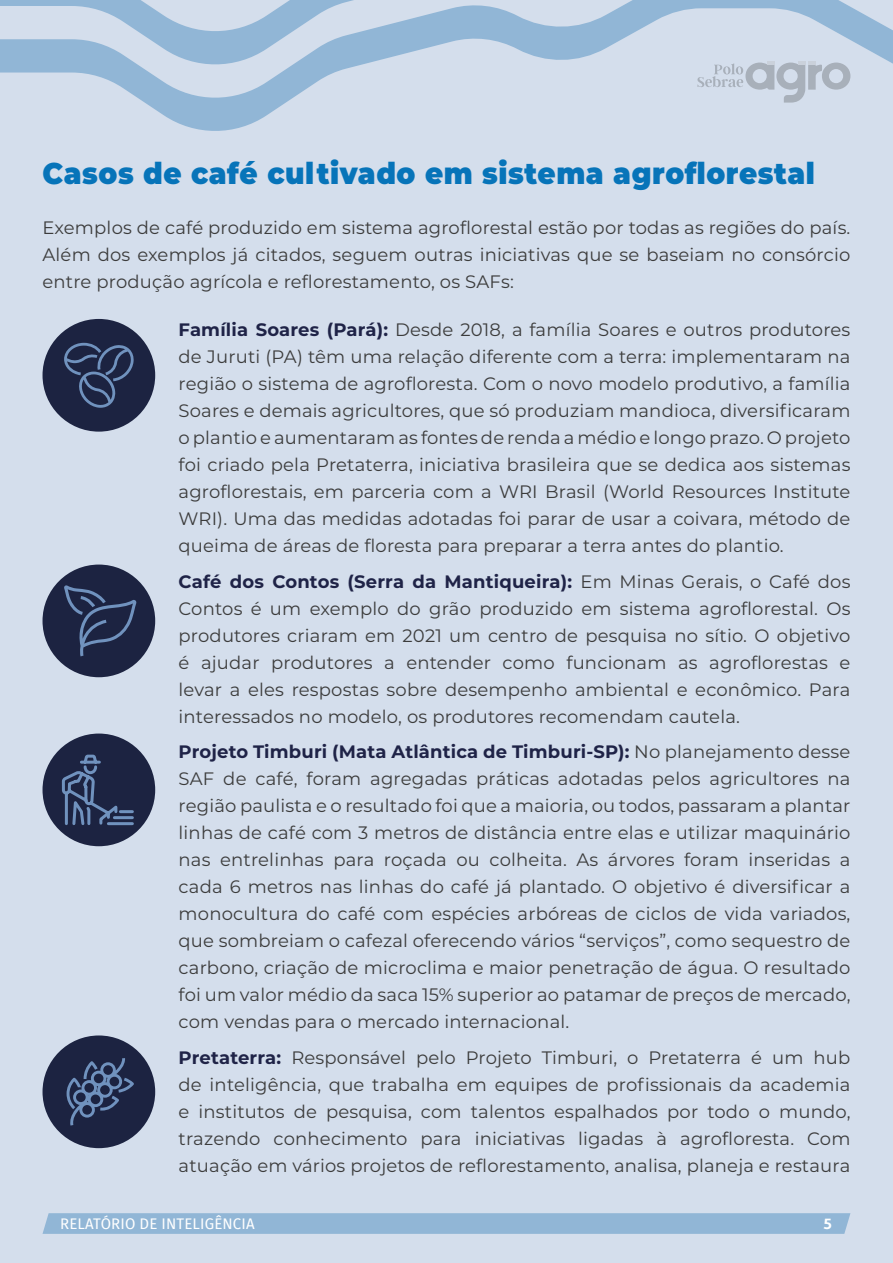
<style>
.page{position:relative;width:893px;height:1263px;background:#d4deec}
.page>*{position:absolute;margin:0;border:0;box-sizing:border-box;transform-origin:0 0}
.t1{font:900 30px "Montserrat";letter-spacing:.02em;color:#0774b9;scale:.93 1}
.t2{font:18px/27px "Montserrat";letter-spacing:.01em;color:#3c3c3c;text-align:justify}
.t3{font:15px "Fira Sans";letter-spacing:.01em;color:#fff}
.t4{font:700 15px "Campuni";color:#fff}
.s1{font-weight:700;color:#1f2347}
</style>
<div class="page">
<div style="left:43px;top:319px;width:112px;height:113px;background:#1c2341;border-radius:50%"></div>
<div style="left:43px;top:564px;width:112px;height:113px;background:#1c2341;border-radius:50%"></div>
<div style="left:43px;top:733px;width:112px;height:113px;background:#1c2341;border-radius:50%"></div>
<div style="left:43px;top:1035px;width:112px;height:113px;background:#1c2341;border-radius:50%"></div>
<svg style="left:0;top:70px;width:851px;height:61px"></svg>
<svg style="left:0;top:0;width:893px;height:70px"></svg>
<div style="left:43px;top:1213px;width:807px;height:21px;background:#91b6d6"></div>
<svg style="left:64px;top:343px;width:70px;height:65px"></svg>
<svg style="left:64px;top:585px;width:72px;height:71px"></svg>
<svg style="left:67px;top:1058px;width:67px;height:67px"></svg>
<svg style="left:61px;top:754px;width:73px;height:72px"></svg>
<h1 class="t1" style="left:43px;top:151px;width:832px">Casos de café cultivado em sistema agroflorestal</h1>
<p class="t2" style="left:43px;top:214px;width:809px">Exemplos de café produzido em sistema agroflorestal estão por todas as regiões do país.<br>Além dos exemplos já citados, seguem outras iniciativas que se baseiam no consórcio entre produção agrícola e reflorestamento, os SAFs:</p>
<p class="t2" style="left:179px;top:316px;width:673px"><span class="s1">Família Soares (Pará):</span> Desde 2018, a família Soares e outros produtores de Juruti (PA) têm uma relação diferente com a terra: implementaram na região o sistema de agrofloresta. Com o novo modelo produtivo, a família Soares e demais agricultores, que só produziam mandioca, diversificaram o plantio e aumentaram as fontes de renda a médio e longo prazo. O projeto foi criado pela Pretaterra, iniciativa brasileira que se dedica aos sistemas agroflorestais, em parceria com a WRI Brasil (World Resources Institute WRI). Uma das medidas adotadas foi parar de usar a coivara, método de queima de áreas de floresta para preparar a terra antes do plantio.</p>
<p class="t2" style="left:179px;top:567px;width:673px"><span class="s1">Café dos Contos (Serra da Mantiqueira):</span> Em Minas Gerais, o Café dos Contos é um exemplo do grão produzido em sistema agroflorestal. Os produtores criaram em 2021 um centro de pesquisa no sítio. O objetivo é ajudar produtores a entender como funcionam as agroflorestas e levar a eles respostas sobre desempenho ambiental e econômico. Para interessados no modelo, os produtores recomendam cautela.</p>
<p class="t2" style="left:179px;top:738px;width:673px"><span class="s1">Projeto Timburi (Mata Atlântica de Timburi-SP):</span> No planejamento desse SAF de café, foram agregadas práticas adotadas pelos agricultores na região paulista e o resultado foi que a maioria, ou todos, passaram a plantar linhas de café com 3 metros de distância entre elas e utilizar maquinário nas entrelinhas para roçada ou colheita. As árvores foram inseridas a cada 6 metros nas linhas do café já plantado. O objetivo é diversificar a monocultura do café com espécies arbóreas de ciclos de vida variados, que sombreiam o cafezal oferecendo vários “serviços”, como sequestro de carbono, criação de microclima e maior penetração de água. O resultado foi um valor médio da saca 15% superior ao patamar de preços de mercado, com vendas para o mercado internacional.</p>
<p class="t2" style="left:179px;top:1043px;width:673px"><span class="s1">Pretaterra:</span> Responsável pelo Projeto Timburi, o Pretaterra é um hub de inteligência, que trabalha em equipes de profissionais da academia e institutos de pesquisa, com talentos espalhados por todo o mundo, trazendo conhecimento para iniciativas ligadas à agrofloresta. Com atuação em vários projetos de reflorestamento, analisa, planeja e restaura</p>
<p class="t3" style="left:60px;top:1213px;width:196px">RELATÓRIO DE INTELIGÊNCIA</p>
<p class="t4" style="left:823px;top:1214px;width:10px">5</p>
</div>
